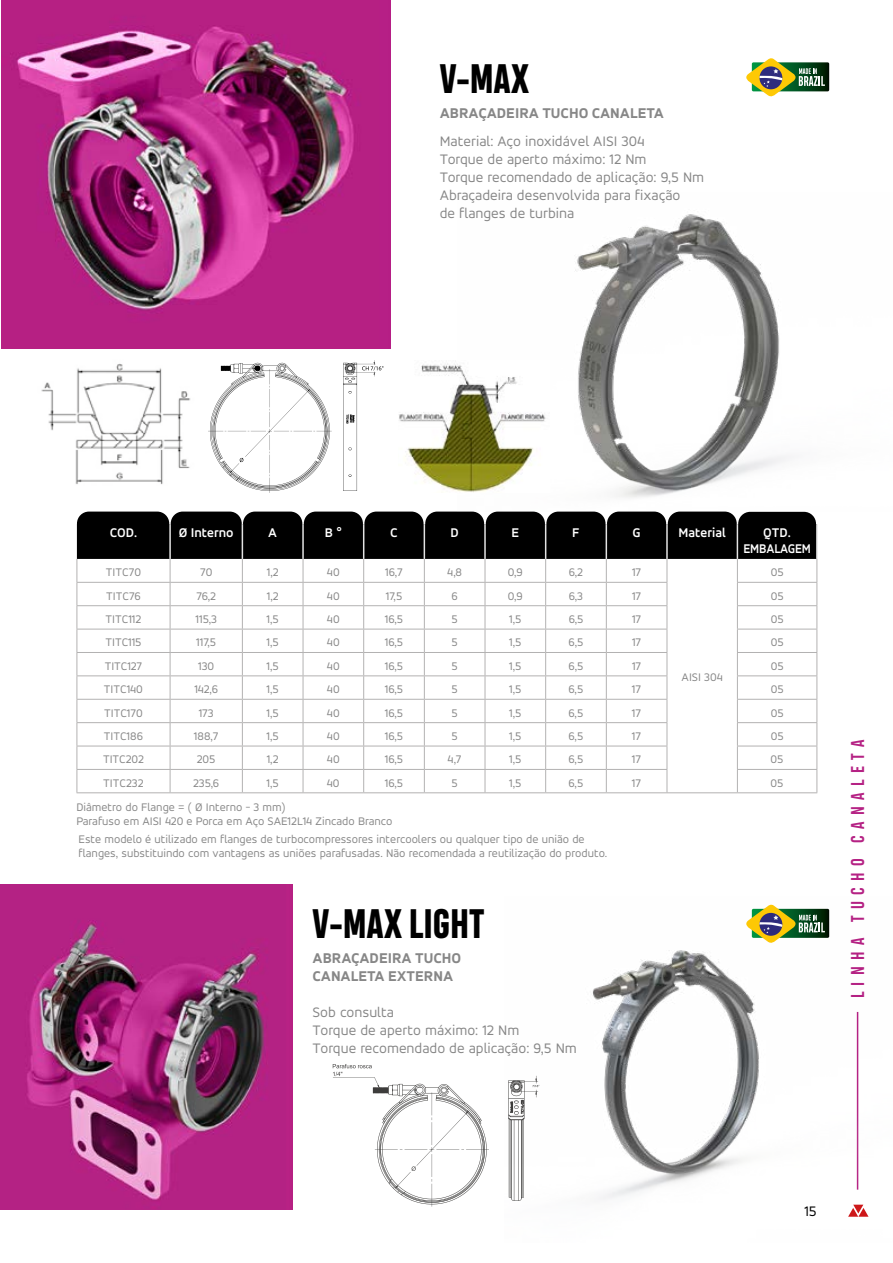
<style>
.page{position:relative;width:893px;height:1263px;background:#fff}
.page>*{position:absolute;margin:0;border:0;box-sizing:border-box;transform-origin:0 0}
.t1{font:800 38.7px "Heading Pro";color:#000}
.t2{font:700 17.55px "Heading Pro";letter-spacing:.36em;color:#b52284}
.t3{font:15px/18px "Accord Alternate";color:#878787}
.t4{font:800 15px/18px "Accord Alternate";color:#878787}
.t5{font:15px "Accord Alternate";color:#000}
.t6{font:700 13.5px/16.2px "Accord Alternate";color:#fff;text-align:center}
.t7{font:12px/14.4px "Accord Alternate";color:#878787}
</style>
<div class="page">
<div style="left:738px;top:512px;width:78px;height:24px;background:#000;border-radius:12px"></div>
<div style="left:77px;top:512px;width:92px;height:24px;background:#000;border-radius:12px"></div>
<div style="left:171px;top:512px;width:71px;height:24px;background:#000;border-radius:12px"></div>
<div style="left:243px;top:512px;width:59px;height:24px;background:#000;border-radius:12px"></div>
<div style="left:304px;top:512px;width:59px;height:24px;background:#000;border-radius:12px"></div>
<div style="left:364px;top:512px;width:59px;height:24px;background:#000;border-radius:12px"></div>
<div style="left:425px;top:512px;width:59px;height:24px;background:#000;border-radius:12px"></div>
<div style="left:486px;top:512px;width:59px;height:24px;background:#000;border-radius:12px"></div>
<div style="left:546px;top:512px;width:59px;height:24px;background:#000;border-radius:12px"></div>
<div style="left:607px;top:512px;width:59px;height:24px;background:#000;border-radius:12px"></div>
<div style="left:668px;top:512px;width:69px;height:24px;background:#000;border-radius:12px"></div>
<img style="left:1px;top:0;width:390px;height:349px">
<svg style="left:208px;top:360px;width:176px;height:133px"></svg>
<img style="left:41px;top:363px;width:150px;height:122px">
<hr style="left:667px;top:792px;width:70px;height:1px;background:#b3b2b2">
<hr style="left:816px;top:524px;width:2px;height:35px;background:#e3e3e3">
<svg style="left:77px;top:524px;width:740px;height:268px"></svg>
<hr style="left:77px;top:792px;width:93px;height:1px;background:#b3b2b2">
<hr style="left:170px;top:792px;width:72px;height:1px;background:#b3b2b2">
<hr style="left:242px;top:792px;width:61px;height:1px;background:#b3b2b2">
<hr style="left:303px;top:792px;width:61px;height:1px;background:#b3b2b2">
<hr style="left:364px;top:792px;width:60px;height:1px;background:#b3b2b2">
<hr style="left:424px;top:792px;width:61px;height:1px;background:#b3b2b2">
<hr style="left:485px;top:792px;width:61px;height:1px;background:#b3b2b2">
<hr style="left:546px;top:792px;width:60px;height:1px;background:#b3b2b2">
<hr style="left:606px;top:792px;width:61px;height:1px;background:#b3b2b2">
<hr style="left:737px;top:792px;width:80px;height:1px;background:#b3b2b2">
<svg style="left:333px;top:1064px;width:156px;height:142px"></svg>
<img style="left:0;top:884px;width:292px;height:326px">
<svg style="left:746px;top:58px;width:83px;height:39px"></svg>
<img style="left:457px;top:214px;width:349px;height:298px">
<img style="left:508px;top:904px;width:361px;height:313px">
<img style="left:399px;top:360px;width:150px;height:133px">
<h1 class="t1" style="left:440px;top:55px;width:91px">V-MAX</h1>
<p class="t4" style="left:440px;top:104px;width:226px">ABRAÇADEIRA TUCHO CANALETA</p>
<p class="t3" style="left:440px;top:131px;width:266px">Material: Aço inoxidável AISI 304<br>Torque de aperto máximo: 12 Nm<br>Torque recomendado de aplicação: 9,5 Nm Abraçadeira desenvolvida para fixação<br>de flanges de turbina</p>
<p class="t6" style="left:110px;top:524px;width:29px">COD.</p>
<p class="t6" style="left:179px;top:524px;width:56px">Ø Interno</p>
<p class="t6" style="left:268px;top:524px;width:10px">A</p>
<p class="t6" style="left:325px;top:524px;width:18px">B °</p>
<p class="t6" style="left:390px;top:524px;width:9px">C</p>
<p class="t6" style="left:450px;top:524px;width:10px">D</p>
<p class="t6" style="left:511px;top:524px;width:9px">E</p>
<p class="t6" style="left:572px;top:524px;width:9px">F</p>
<p class="t6" style="left:633px;top:524px;width:10px">G</p>
<p class="t6" style="left:678px;top:524px;width:49px">Material</p>
<p class="t6" style="left:743px;top:524px;width:69px">QTD.<br>EMBALAGEM</p>
<p class="t7" style="left:106px;top:565px;width:37px">TITC70</p>
<p class="t7" style="left:200px;top:565px;width:14px">70</p>
<p class="t7" style="left:267px;top:565px;width:13px">1,2</p>
<p class="t7" style="left:327px;top:565px;width:14px">40</p>
<p class="t7" style="left:385px;top:565px;width:19px">16,7</p>
<p class="t7" style="left:447px;top:565px;width:16px">4,8</p>
<p class="t7" style="left:508px;top:565px;width:17px">0,9</p>
<p class="t7" style="left:569px;top:565px;width:16px">6,2</p>
<p class="t7" style="left:632px;top:565px;width:11px">17</p>
<p class="t7" style="left:771px;top:565px;width:14px">05</p>
<p class="t7" style="left:106px;top:588px;width:36px">TITC76</p>
<p class="t7" style="left:196px;top:588px;width:21px">76,2</p>
<p class="t7" style="left:267px;top:588px;width:13px">1,2</p>
<p class="t7" style="left:327px;top:588px;width:14px">40</p>
<p class="t7" style="left:386px;top:588px;width:18px">17,5</p>
<p class="t7" style="left:452px;top:588px;width:8px">6</p>
<p class="t7" style="left:508px;top:588px;width:17px">0,9</p>
<p class="t7" style="left:569px;top:588px;width:16px">6,3</p>
<p class="t7" style="left:632px;top:588px;width:11px">17</p>
<p class="t7" style="left:771px;top:588px;width:14px">05</p>
<p class="t7" style="left:106px;top:612px;width:37px">TITC112</p>
<p class="t7" style="left:196px;top:612px;width:23px">115,3</p>
<p class="t7" style="left:267px;top:612px;width:14px">1,5</p>
<p class="t7" style="left:327px;top:612px;width:14px">40</p>
<p class="t7" style="left:385px;top:612px;width:20px">16,5</p>
<p class="t7" style="left:452px;top:612px;width:8px">5</p>
<p class="t7" style="left:509px;top:612px;width:14px">1,5</p>
<p class="t7" style="left:569px;top:612px;width:16px">6,5</p>
<p class="t7" style="left:632px;top:612px;width:11px">17</p>
<p class="t7" style="left:771px;top:612px;width:14px">05</p>
<p class="t7" style="left:105px;top:635px;width:38px">TITC115</p>
<p class="t7" style="left:196px;top:635px;width:21px">117,5</p>
<p class="t7" style="left:267px;top:635px;width:14px">1,5</p>
<p class="t7" style="left:327px;top:635px;width:14px">40</p>
<p class="t7" style="left:385px;top:635px;width:20px">16,5</p>
<p class="t7" style="left:452px;top:635px;width:8px">5</p>
<p class="t7" style="left:509px;top:635px;width:14px">1,5</p>
<p class="t7" style="left:569px;top:635px;width:16px">6,5</p>
<p class="t7" style="left:632px;top:635px;width:11px">17</p>
<p class="t7" style="left:771px;top:635px;width:14px">05</p>
<p class="t7" style="left:105px;top:658px;width:39px">TITC127</p>
<p class="t7" style="left:198px;top:658px;width:18px">130</p>
<p class="t7" style="left:267px;top:658px;width:14px">1,5</p>
<p class="t7" style="left:327px;top:658px;width:14px">40</p>
<p class="t7" style="left:385px;top:658px;width:20px">16,5</p>
<p class="t7" style="left:452px;top:658px;width:8px">5</p>
<p class="t7" style="left:509px;top:658px;width:14px">1,5</p>
<p class="t7" style="left:569px;top:658px;width:16px">6,5</p>
<p class="t7" style="left:632px;top:658px;width:11px">17</p>
<p class="t7" style="left:771px;top:658px;width:14px">05</p>
<p class="t7" style="left:104px;top:682px;width:41px">TITC140</p>
<p class="t7" style="left:194px;top:682px;width:25px">142,6</p>
<p class="t7" style="left:267px;top:682px;width:14px">1,5</p>
<p class="t7" style="left:327px;top:682px;width:14px">40</p>
<p class="t7" style="left:385px;top:682px;width:20px">16,5</p>
<p class="t7" style="left:452px;top:682px;width:8px">5</p>
<p class="t7" style="left:509px;top:682px;width:14px">1,5</p>
<p class="t7" style="left:569px;top:682px;width:16px">6,5</p>
<p class="t7" style="left:632px;top:682px;width:11px">17</p>
<p class="t7" style="left:771px;top:682px;width:14px">05</p>
<p class="t7" style="left:104px;top:705px;width:40px">TITC170</p>
<p class="t7" style="left:199px;top:705px;width:17px">173</p>
<p class="t7" style="left:267px;top:705px;width:14px">1,5</p>
<p class="t7" style="left:327px;top:705px;width:14px">40</p>
<p class="t7" style="left:385px;top:705px;width:20px">16,5</p>
<p class="t7" style="left:452px;top:705px;width:8px">5</p>
<p class="t7" style="left:509px;top:705px;width:14px">1,5</p>
<p class="t7" style="left:569px;top:705px;width:16px">6,5</p>
<p class="t7" style="left:632px;top:705px;width:11px">17</p>
<p class="t7" style="left:771px;top:705px;width:14px">05</p>
<p class="t7" style="left:104px;top:728px;width:41px">TITC186</p>
<p class="t7" style="left:194px;top:728px;width:26px">188,7</p>
<p class="t7" style="left:267px;top:728px;width:14px">1,5</p>
<p class="t7" style="left:327px;top:728px;width:14px">40</p>
<p class="t7" style="left:385px;top:728px;width:20px">16,5</p>
<p class="t7" style="left:451px;top:728px;width:8px">5</p>
<p class="t7" style="left:509px;top:728px;width:14px">1,5</p>
<p class="t7" style="left:569px;top:728px;width:16px">6,5</p>
<p class="t7" style="left:632px;top:728px;width:11px">17</p>
<p class="t7" style="left:771px;top:728px;width:14px">05</p>
<p class="t7" style="left:103px;top:752px;width:42px">TITC202</p>
<p class="t7" style="left:197px;top:752px;width:20px">205</p>
<p class="t7" style="left:267px;top:752px;width:13px">1,2</p>
<p class="t7" style="left:327px;top:752px;width:14px">40</p>
<p class="t7" style="left:385px;top:752px;width:20px">16,5</p>
<p class="t7" style="left:448px;top:752px;width:16px">4,7</p>
<p class="t7" style="left:509px;top:752px;width:14px">1,5</p>
<p class="t7" style="left:569px;top:752px;width:16px">6,5</p>
<p class="t7" style="left:632px;top:752px;width:11px">17</p>
<p class="t7" style="left:771px;top:752px;width:14px">05</p>
<p class="t7" style="left:103px;top:775px;width:42px">TITC232</p>
<p class="t7" style="left:193px;top:775px;width:28px">235,6</p>
<p class="t7" style="left:267px;top:775px;width:14px">1,5</p>
<p class="t7" style="left:327px;top:775px;width:14px">40</p>
<p class="t7" style="left:385px;top:775px;width:20px">16,5</p>
<p class="t7" style="left:451px;top:775px;width:8px">5</p>
<p class="t7" style="left:509px;top:775px;width:14px">1,5</p>
<p class="t7" style="left:569px;top:775px;width:16px">6,5</p>
<p class="t7" style="left:632px;top:775px;width:11px">17</p>
<p class="t7" style="left:771px;top:775px;width:14px">05</p>
<p class="t7" style="left:76px;top:799px;width:318px">Diâmetro do Flange = ( Ø Interno - 3 mm)<br>Parafuso em AISI 420 e Porca em Aço SAE12L14 Zincado Branco</p>
<p class="t7" style="left:79px;top:831px;width:530px">Este modelo é utilizado em flanges de turbocompressores intercoolers ou qualquer tipo de união de flanges, substituindo com vantagens as uniões parafusadas. Não recomendada a reutilização do produto.</p>
<p class="t7" style="left:682px;top:670px;width:43px">AISI 304</p>
<h1 class="t1" style="left:313px;top:900px;width:173px">V-MAX LIGHT</h1>
<p class="t4" style="left:313px;top:949px;width:150px">ABRAÇADEIRA TUCHO<br>CANALETA EXTERNA</p>
<p class="t3" style="left:313px;top:1003px;width:266px">Sob consulta<br>Torque de aperto máximo: 12 Nm<br>Torque recomendado de aplicação: 9,5 Nm</p>
<h2 class="t2" style="left:847px;top:998px;width:260px;rotate:-90deg">LINHA TUCHO CANALETA</h2>
<p class="t5" style="left:804px;top:1202px;width:14px">15</p>
</div>
